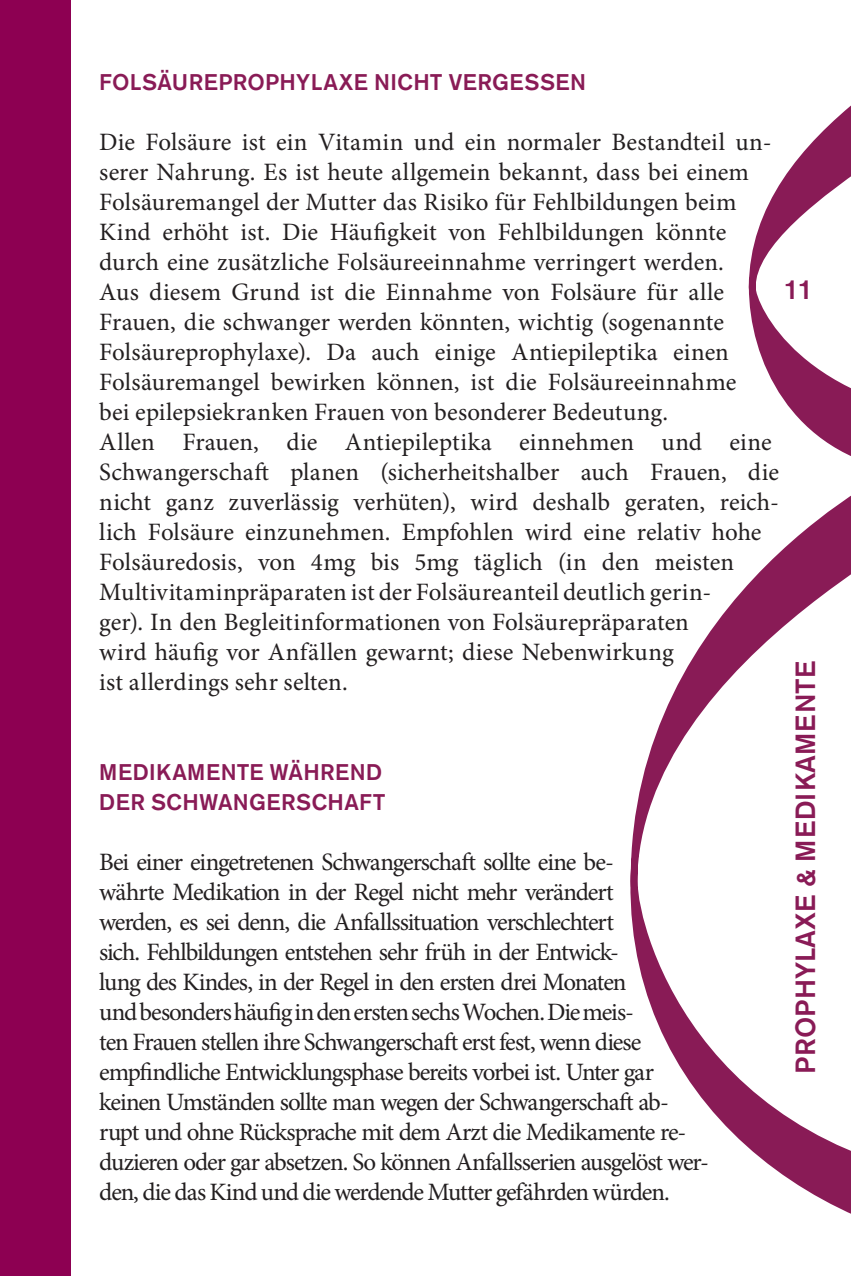
<style>
.page{position:relative;width:851px;height:1276px;background:#fff}
.page>*{position:absolute;margin:0;border:0;box-sizing:border-box;transform-origin:0 0}
.t1{font:500 27.5px "Akzidenz Grotesk BE";color:#891b56}
.t2{font:25px/30px "Minion Pro";letter-spacing:-.005em;color:#231f20}
.t3{font:25px/30px "Minion Pro";letter-spacing:-.045em;color:#231f20}
.Überschrift_1__akz_m{font:500 22.5px/30px "Akzidenz Grotesk BE";letter-spacing:.02em;color:#891b56}
</style>
<div class="page">
<svg style="left:630px;top:106px;width:220px;height:1108px"></svg>
<div style="left:0;top:0;width:71px;height:1276px;background:#8d0052"></div>
<p class="Überschrift_1__akz_m" style="left:99px;top:67px;width:488px">FOLSÄUREPROPHYLAXE NICHT VERGESSEN</p>
<p class="t2" style="left:99px;top:127px;width:673px">Die Folsäure ist ein Vitamin und ein normaler Bestandteil un&shy;serer Nahrung. Es ist heute allgemein bekannt, dass bei einem Folsäuremangel der Mutter das Risiko für Fehlbildungen beim Kind erhöht ist. Die Häufigkeit von Fehlbildungen könnte durch eine zusätzliche Folsäureeinnahme verringert werden.<br>Aus diesem Grund ist die Einnahme von Folsäure für alle Frauen, die schwanger werden könnten, wichtig (sogenannte Folsäureprophylaxe). Da auch einige Antiepileptika einen Folsäuremangel bewirken können, ist die Folsäureeinnahme bei epilepsiekranken Frauen von besonderer Bedeutung.</p>
<p class="t2" style="left:99px;top:427px;width:681px">Allen Frauen, die Antiepileptika einnehmen und eine Schwangerschaft planen (sicherheitshalber auch Frauen, die nicht ganz zuverlässig verhüten), wird deshalb geraten, reich&shy;lich Folsäure einzunehmen. Empfohlen wird eine relativ hohe Folsäuredosis, von 4mg bis 5mg täglich (in den meisten Multivitaminpräparaten ist der Folsäureanteil deutlich gerin-<br>ger). In den Begleitinformationen von Folsäurepräparaten<br>wird häufig vor Anfällen gewarnt; diese Nebenwirkung<br>ist allerdings sehr selten.</p>
<p class="t1" style="left:783px;top:272px;width:31px">11</p>
<p class="t1" style="left:788px;top:1074px;width:414px;rotate:-90deg">PROPHYLAXE &amp; MEDIKAMENTE</p>
<p class="Überschrift_1__akz_m" style="left:99px;top:757px;width:287px">MEDIKAMENTE WÄHREND<br>DER SCHWANGERSCHAFT</p>
<p class="t3" style="left:99px;top:847px;width:611px">Bei einer eingetretenen Schwangerschaft sollte eine be-<br>währte Medikation in der Regel nicht mehr verändert<br>werden, es sei denn, die Anfallssituation verschlechtert<br>sich. Fehlbildungen entstehen sehr früh in der Entwick-<br>lung des Kindes, in der Regel in den ersten drei Monaten<br>und besonders häufig in den ersten sechs Wochen. Die meis-<br>ten Frauen stellen ihre Schwangerschaft erst fest, wenn diese empfindliche Entwicklungsphase bereits vorbei ist. Unter gar keinen Umständen sollte man wegen der Schwangerschaft ab&shy;rupt und ohne Rücksprache mit dem Arzt die Medikamente re&shy;duzieren oder gar absetzen. So können Anfallsserien ausgelöst wer&shy;den, die das Kind und die werdende Mutter gefährden würden.</p>
</div>
